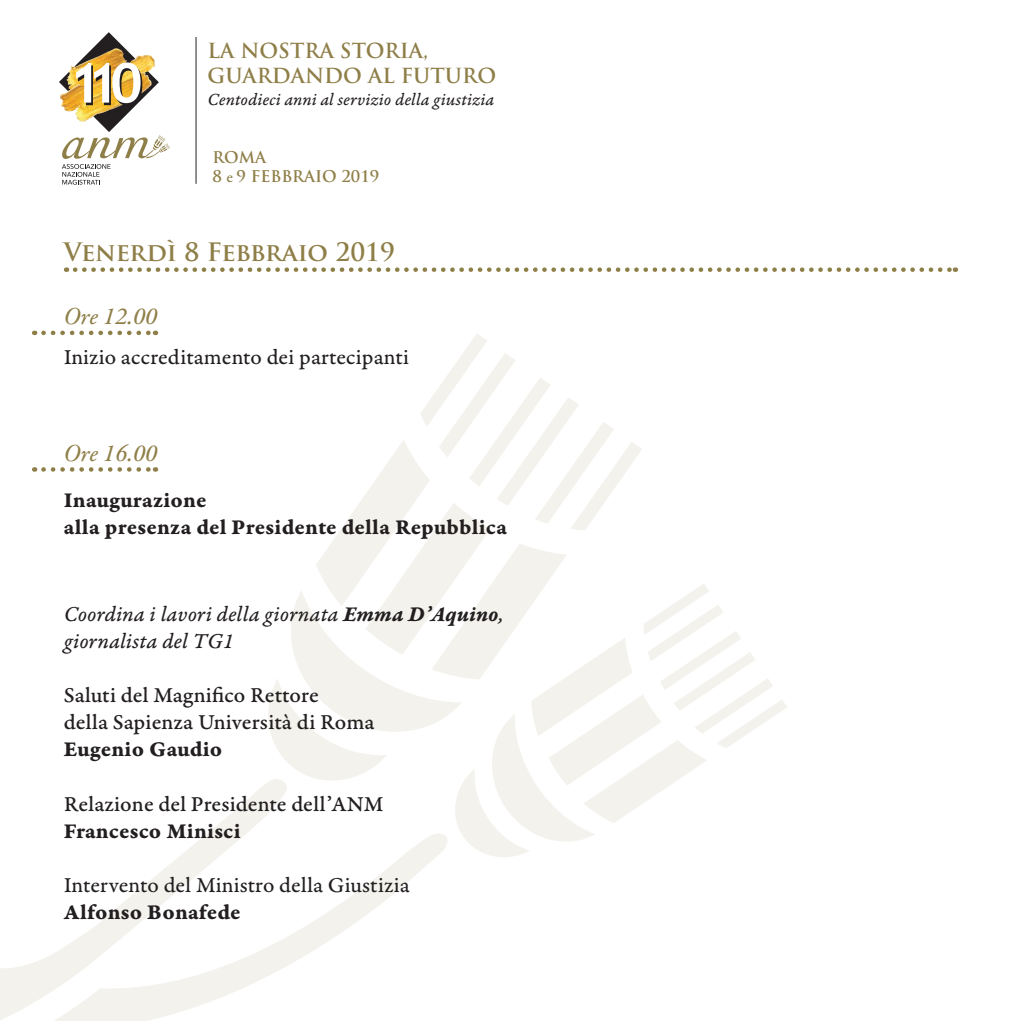
<style>
.page{position:relative;width:1021px;height:1021px;background:#fff}
.page>*{position:absolute;margin:0;border:0;box-sizing:border-box;transform-origin:0 0}
.t1{font:700 24.75px "Trajan Pro";letter-spacing:-.01em;color:#8e7e47}
.t2{font:24.75px "Garamond Premr Pro Med It";color:#8e7e47}
.t3{font:22.5px/27px "Garamond Premr Pro Bd Capt";letter-spacing:.01em;color:#231f20}
.t4{font:22.5px/27px "Garamond Premr Pro Med Capt";color:#231f20}
.t5{font:22.5px "Garamond Premr Pro Capt";color:#231f20}
.t6{font:22.5px/27px "Garamond Premr Pro It Capt";color:#231f20}
.t7{font:700 20.25px/24.3px "Trajan Pro";color:#8e7e47}
.t8{font:18px "Garamond Premr Pro It Capt";letter-spacing:.005em;color:#231f20}
.t9{font:700 15.75px/18.9px "Trajan Pro";color:#8e7e47}
.s1{font-family:"Garamond Premr Pro Capt";font-weight:400}
.s2{font-family:"Garamond Premr Pro Bd It Capt"}
</style>
<div class="page">
<svg style="left:287px;top:334px;width:500px;height:523px"></svg>
<svg style="left:287px;top:832px;width:161px;height:134px"></svg>
<svg style="left:0;top:467px;width:287px;height:553px"></svg>
<svg style="left:43px;top:330px;width:113px;height:5px"></svg>
<svg style="left:43px;top:467px;width:113px;height:4px"></svg>
<svg style="left:75px;top:267px;width:880px;height:5px"></svg>
<hr style="left:196px;top:37px;width:1px;height:147px;background:#231f20">
<svg style="left:59px;top:32px;width:111px;height:153px"></svg>
<p class="t7" style="left:207px;top:39px;width:290px">LA NOSTRA STORIA,<br>GUARDANDO AL FUTURO</p>
<p class="t8" style="left:207px;top:89px;width:288px">Centodieci anni al servizio della giustizia</p>
<p class="t9" style="left:212px;top:148px;width:168px">ROMA<br>8 <span class="s1">e</span> 9 FEBBRAIO 2019</p>
<p class="t1" style="left:64px;top:237px;width:332px">Venerdì 8 Febbraio 2019</p>
<p class="t2" style="left:64px;top:301px;width:95px">Ore 12.00</p>
<p class="t5" style="left:64px;top:343px;width:347px">Inizio accreditamento dei partecipanti</p>
<p class="t2" style="left:64px;top:437px;width:95px">Ore 16.00</p>
<p class="t3" style="left:64px;top:486px;width:445px">Inaugurazione<br>alla presenza del Presidente della Repubblica</p>
<p class="t6" style="left:64px;top:602px;width:441px">Coordina i lavori della giornata <span class="s2">Emma D’Aquino</span>, giornalista del TG1</p>
<p class="t4" style="left:64px;top:682px;width:312px">Saluti del Magnifico Rettore<br>della Sapienza Università di Roma</p>
<p class="t3" style="left:64px;top:736px;width:160px">Eugenio Gaudio</p>
<p class="t4" style="left:64px;top:790px;width:321px">Relazione del Presidente dell’ANM</p>
<p class="t3" style="left:64px;top:817px;width:178px">Francesco Minisci</p>
<p class="t5" style="left:64px;top:871px;width:347px">Intervento del Ministro della Giustizia</p>
<p class="t3" style="left:64px;top:898px;width:178px">Alfonso Bonafede</p>
</div>
